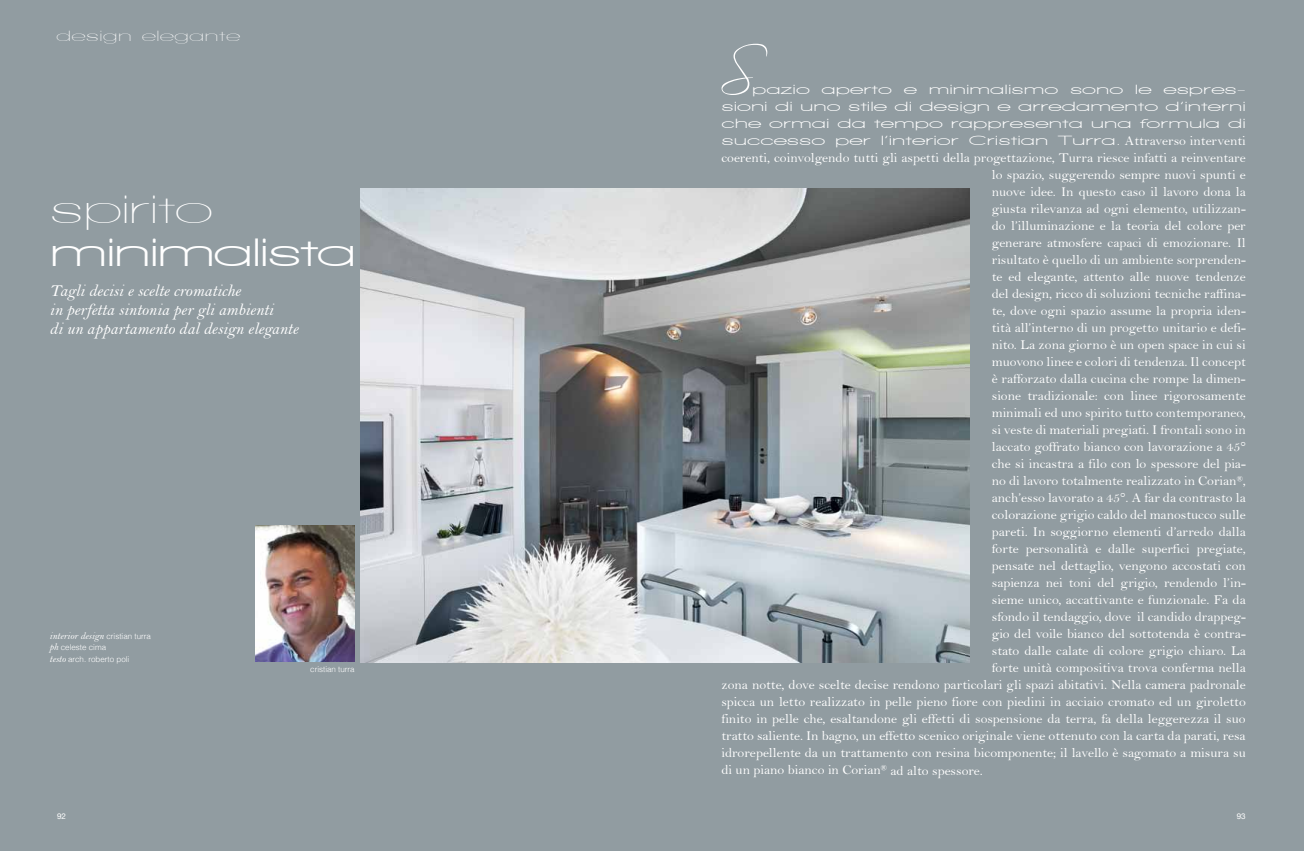
<style>
.page{position:relative;width:1304px;height:851px;background:#fff}
.page>*{position:absolute;margin:0;border:0;box-sizing:border-box;transform-origin:0 0}
.t1{font:60px "Scriptina";color:#fff;scale:.9 1}
.t2{font:700 40px "Walkway Ultra Expand";letter-spacing:-.05em;color:#fff}
.t3{font:40px "Walkway Ultra Expand";letter-spacing:-.04em;color:#fff}
.t4{font:17px/19px "Bell MT Italic";color:#fff}
.t5{font:15px "Walkway Ultra Expand";color:#fff}
.t6{font:13.5px "Bell";color:#fff}
.t7{font:700 13.5px/17px "Walkway Ultra Expand";color:#fff;text-align:justify}
.t8{font:10px "Bell MT Italic";color:#fff}
.t9{font:300 8px/11.5px "Helvetica";color:#fff}
.t10{font:8px "Helvetica Neue";color:#fff}
.s1{font-family:"Helvetica";font-weight:300;font-size:8px}
.s2{font-family:"Bell MT Italic";font-weight:400;font-size:10px}
.s3{font-family:"Bell";font-weight:400}
</style>
<div class="page">
<div style="left:0;top:0;width:1304px;height:850px;background:#919ca1"></div>
<img style="left:360px;top:188px;width:609px;height:474px">
<img style="left:255px;top:525px;width:99px;height:136px">
<p class="t5" style="left:56px;top:28px;width:186px">design elegante</p>
<h2 class="t3" style="left:50px;top:188px;width:165px">spirito</h2>
<h2 class="t2" style="left:50px;top:231px;width:309px">minimalista</h2>
<p class="t4" style="left:50px;top:281px;width:250px">Tagli decisi e scelte cromatiche<br>in perfetta sintonia per gli ambienti<br>di un appartamento dal design elegante</p>
<p class="t8" style="left:50px;top:629px;width:103px">interior design <span class="s1">cristian turra</span></p>
<p class="t9" style="left:50px;top:641px;width:81px"><span class="s2">ph</span> celeste cima<br><span class="s2">testo</span> arch. roberto poli</p>
<p class="t9" style="left:310px;top:663px;width:46px">cristian turra</p>
<h1 class="t1" style="left:719px;top:39px;width:39px">S</h1>
<p class="t7" style="left:721px;top:81px;width:526px;text-indent:31px">pazio aperto e minimalismo sono le espres&shy;sioni di uno stile di design e arredamento d’interni che ormai da tempo rappresenta una formula di successo per l’interior Cristian Turra. <span class="s3">Attraverso interventi</span></p>
<p class="t6" style="left:721px;top:150px;width:526px">coerenti, coinvolgendo tutti gli aspetti della progettazione, Turra riesce infatti a reinventare</p>
<p class="t6" style="left:992px;top:167px;width:256px">lo spazio, suggerendo sempre nuovi spunti e</p>
<p class="t6" style="left:992px;top:184px;width:256px">nuove idee. In questo caso il lavoro dona la</p>
<p class="t6" style="left:992px;top:201px;width:255px">giusta rilevanza ad ogni elemento, utilizzan-</p>
<p class="t6" style="left:992px;top:218px;width:255px">do l’illuminazione e la teoria del colore per</p>
<p class="t6" style="left:992px;top:235px;width:255px">generare atmosfere capaci di emozionare. Il</p>
<p class="t6" style="left:992px;top:252px;width:256px">risultato è quello di un ambiente sorprenden-</p>
<p class="t6" style="left:992px;top:269px;width:255px">te ed elegante, attento alle nuove tendenze</p>
<p class="t6" style="left:992px;top:286px;width:256px">del design, ricco di soluzioni tecniche raffina-</p>
<p class="t6" style="left:992px;top:303px;width:255px">te, dove ogni spazio assume la propria iden-</p>
<p class="t6" style="left:992px;top:320px;width:255px">tità all’interno di un progetto unitario e defi-</p>
<p class="t6" style="left:992px;top:337px;width:255px">nito. La zona giorno è un open space in cui si</p>
<p class="t6" style="left:992px;top:354px;width:256px">muovono linee e colori di tendenza. Il concept</p>
<p class="t6" style="left:992px;top:371px;width:255px">è rafforzato dalla cucina che rompe la dimen-</p>
<p class="t6" style="left:992px;top:388px;width:255px">sione tradizionale: con linee rigorosamente</p>
<p class="t6" style="left:992px;top:405px;width:255px">minimali ed uno spirito tutto contemporaneo,</p>
<p class="t6" style="left:992px;top:422px;width:255px">si veste di materiali pregiati. I frontali sono in</p>
<p class="t6" style="left:992px;top:439px;width:256px">laccato goffrato bianco con lavorazione a 45°</p>
<p class="t6" style="left:992px;top:456px;width:256px">che si incastra a filo con lo spessore del pia-</p>
<p class="t6" style="left:992px;top:473px;width:256px">no di lavoro totalmente realizzato in Corian<sup>®</sup>,</p>
<p class="t6" style="left:992px;top:490px;width:255px">anch’esso lavorato a 45°. A far da contrasto la</p>
<p class="t6" style="left:992px;top:507px;width:255px">colorazione grigio caldo del manostucco sulle</p>
<p class="t6" style="left:992px;top:524px;width:255px">pareti. In soggiorno elementi d’arredo dalla</p>
<p class="t6" style="left:992px;top:541px;width:255px">forte personalità e dalle superfici pregiate,</p>
<p class="t6" style="left:992px;top:558px;width:256px">pensate nel dettaglio, vengono accostati con</p>
<p class="t6" style="left:992px;top:575px;width:255px">sapienza nei toni del grigio, rendendo l’in-</p>
<p class="t6" style="left:992px;top:592px;width:255px">sieme unico, accattivante e funzionale. Fa da</p>
<p class="t6" style="left:992px;top:609px;width:256px">sfondo il tendaggio, dove il candido drappeg-</p>
<p class="t6" style="left:992px;top:626px;width:256px">gio del voile bianco del sottotenda è contra-</p>
<p class="t6" style="left:992px;top:643px;width:256px">stato dalle calate di colore grigio chiaro. La</p>
<p class="t6" style="left:992px;top:660px;width:255px">forte unità compositiva trova conferma nella</p>
<p class="t6" style="left:721px;top:677px;width:526px">zona notte, dove scelte decise rendono particolari gli spazi abitativi. Nella camera padronale</p>
<p class="t6" style="left:721px;top:694px;width:526px">spicca un letto realizzato in pelle pieno fiore con piedini in acciaio cromato ed un giroletto</p>
<p class="t6" style="left:721px;top:711px;width:526px">finito in pelle che, esaltandone gli effetti di sospensione da terra, fa della leggerezza il suo</p>
<p class="t6" style="left:721px;top:728px;width:526px">tratto saliente. In bagno, un effetto scenico originale viene ottenuto con la carta da parati, resa</p>
<p class="t6" style="left:721px;top:745px;width:526px">idrorepellente da un trattamento con resina bicomponente; il lavello è sagomato a misura su</p>
<p class="t6" style="left:721px;top:762px;width:263px">di un piano bianco in Corian<sup>®</sup> ad alto spessore.</p>
<p class="t10" style="left:57px;top:811px;width:10px">92</p>
<p class="t10" style="left:1237px;top:811px;width:10px">93</p>
</div>
